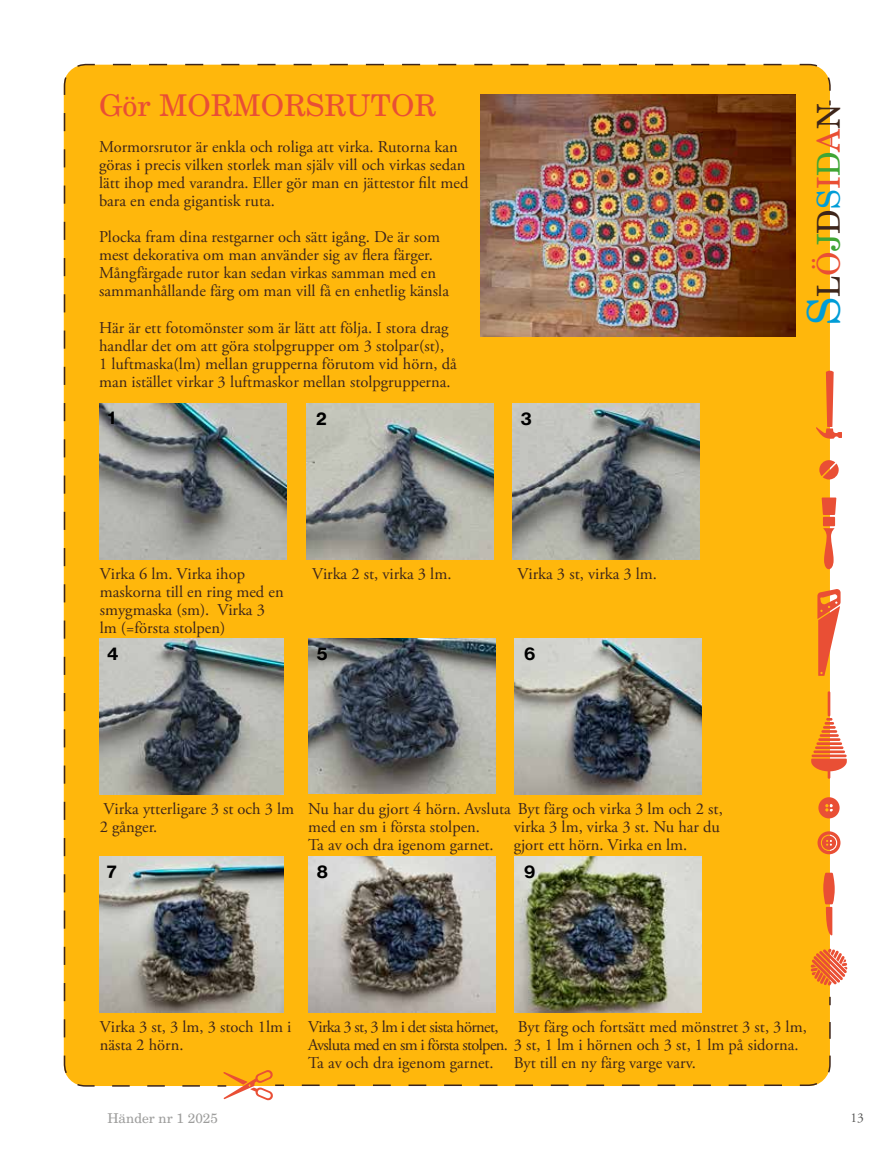
<style>
.page{position:relative;width:893px;height:1149px;background:#fff}
.page>*{position:absolute;margin:0;border:0;box-sizing:border-box;transform-origin:0 0}
.t1{font:31.5px "New Century Schlbk LT Std";color:#3d251b}
.t2{font:30px "New Century Schlbk LT Std";color:#e94f35}
.t3{font:16.5px/18px "Adobe Garamond Pro";color:#3d251b}
.t4{font:16.5px/18px "Adobe Garamond Pro";letter-spacing:-.04em;color:#3d251b}
.t5{font:700 16.5px "Neue Haas Grotesk Text Pro";color:#000}
.t6{font:13.5px "New Century Schlbk LT Std";color:#9d9d9c}
.t7{font:13.5px "Adobe Garamond Pro";color:#575756}
.s1{font-size:45px;color:#009cd6}
.s2{color:#e94f35}
.s3{color:#3fa535}
.s4{color:#009cd6}
</style>
<div class="page">
<div style="left:63px;top:63px;width:768px;height:1024px;background:#ffb70c"></div>
<svg style="left:223px;top:1069px;width:51px;height:31px"></svg>
<div style="left:274px;top:995px;width:557px;height:91px;background:#ffb70c"></div>
<svg style="left:822px;top:497px;width:14px;height:18px"></svg>
<div style="left:823px;top:516px;width:12px;height:10px;background:#e94f35"></div>
<svg style="left:823px;top:528px;width:12px;height:44px"></svg>
<svg style="left:816px;top:370px;width:26px;height:69px"></svg>
<svg style="left:818px;top:797px;width:22px;height:21px"></svg>
<svg style="left:817px;top:588px;width:23px;height:87px"></svg>
<svg style="left:823px;top:872px;width:12px;height:63px"></svg>
<svg style="left:811px;top:948px;width:36px;height:37px"></svg>
<svg style="left:817px;top:831px;width:23px;height:23px"></svg>
<svg style="left:811px;top:758px;width:36px;height:20px"></svg>
<hr style="left:828px;top:691px;width:2px;height:25px;background:#e94f35">
<hr style="left:811px;top:754px;width:36px;height:3px;background:#e94f35">
<hr style="left:813px;top:750px;width:32px;height:3px;background:#e94f35">
<hr style="left:815px;top:746px;width:28px;height:2px;background:#e94f35">
<hr style="left:816px;top:742px;width:26px;height:2px;background:#e94f35">
<hr style="left:818px;top:738px;width:22px;height:2px;background:#e94f35">
<svg style="left:820px;top:717px;width:19px;height:19px"></svg>
<svg style="left:819px;top:460px;width:20px;height:19px"></svg>
<img style="left:100px;top:403px;width:187px;height:156px">
<img style="left:480px;top:95px;width:315px;height:241px">
<img style="left:99px;top:638px;width:185px;height:156px">
<img style="left:99px;top:856px;width:185px;height:156px">
<img style="left:307px;top:403px;width:187px;height:156px">
<img style="left:514px;top:638px;width:188px;height:156px">
<img style="left:514px;top:856px;width:188px;height:156px">
<img style="left:308px;top:638px;width:187px;height:155px">
<img style="left:308px;top:856px;width:187px;height:155px">
<img style="left:512px;top:403px;width:187px;height:156px">
<h2 class="t2" style="left:99px;top:87px;width:338px">Gör MORMORSRUTOR</h2>
<p class="t3" style="left:99px;top:139px;width:371px">Mormorsrutor är enkla och roliga att virka. Rutorna kan göras i precis vilken storlek man själv vill och virkas sedan lätt ihop med varandra. Eller gör man en jättestor filt med bara en enda gigantisk ruta.</p>
<p class="t3" style="left:99px;top:229px;width:351px">Plocka fram dina restgarner och sätt igång. De är som mest dekorativa om man använder sig av flera färger.<br>Mångfärgade rutor kan sedan virkas samman med en sammanhållande färg om man vill få en enhetlig känsla</p>
<p class="t3" style="left:99px;top:319px;width:359px">Här är ett fotomönster som är lätt att följa. I stora drag handlar det om att göra stolpgrupper om 3 stolpar(st),<br>1 luftmaska(lm) mellan grupperna förutom vid hörn, då man istället virkar 3 luftmaskor mellan stolpgrupperna.</p>
<p class="t5" style="left:108px;top:407px;width:9px">1</p>
<p class="t5" style="left:316px;top:408px;width:12px">2</p>
<p class="t5" style="left:521px;top:408px;width:12px">3</p>
<p class="t3" style="left:100px;top:565px;width:185px">Virka 6 lm. Virka ihop maskorna till en ring med en smygmaska (sm). Virka 3 lm (=första stolpen)</p>
<p class="t5" style="left:107px;top:643px;width:13px">4</p>
<p class="t3" style="left:312px;top:565px;width:141px">Virka 2 st, virka 3 lm.</p>
<p class="t5" style="left:317px;top:643px;width:12px">5</p>
<p class="t3" style="left:518px;top:565px;width:141px">Virka 3 st, virka 3 lm.</p>
<p class="t5" style="left:524px;top:643px;width:13px">6</p>
<p class="t3" style="left:100px;top:799px;width:196px">Virka ytterligare 3 st och 3 lm<br>2 gånger.</p>
<p class="t5" style="left:107px;top:861px;width:11px">7</p>
<p class="t3" style="left:308px;top:800px;width:416px">Nu har du gjort 4 hörn. Avsluta Byt färg och virka 3 lm och 2 st, med en sm i första stolpen.<br>Ta av och dra igenom garnet.</p>
<p class="t3" style="left:514px;top:818px;width:208px">virka 3 lm, virka 3 st. Nu har du gjort ett hörn. Virka en lm.</p>
<p class="t5" style="left:317px;top:861px;width:13px">8</p>
<p class="t5" style="left:524px;top:861px;width:13px">9</p>
<h1 class="t1" style="left:809px;top:325px;width:223px;rotate:-90deg"><span class="s1">S</span>l<span class="s2">ö</span><span class="s3">j</span>d<span class="s4">s</span><span class="s2">i</span><span class="s3">d</span><span class="s2">a</span>n</h1>
<p class="t3" style="left:100px;top:1018px;width:193px">Virka 3 st, 3 lm, 3 stoch 1lm i nästa 2 hörn.</p>
<p class="t4" style="left:308px;top:1018px;width:492px">Virka 3 st, 3 lm i det sista hörnet,<br>Avsluta med en sm i första stolpen. 3 st, 1 lm i hörnen och 3 st, 1 lm på sidorna.<br>Ta av och dra igenom garnet.</p>
<p class="t3" style="left:514px;top:1009px;width:295px;line-height:36px">Byt färg och fortsätt med mönstret 3 st, 3 lm,<br>Byt till en ny färg varge varv.</p>
<p class="t6" style="left:107px;top:1109px;width:112px">Händer nr 1 2025</p>
<p class="t7" style="left:850px;top:1108px;width:15px">13</p>
</div>
